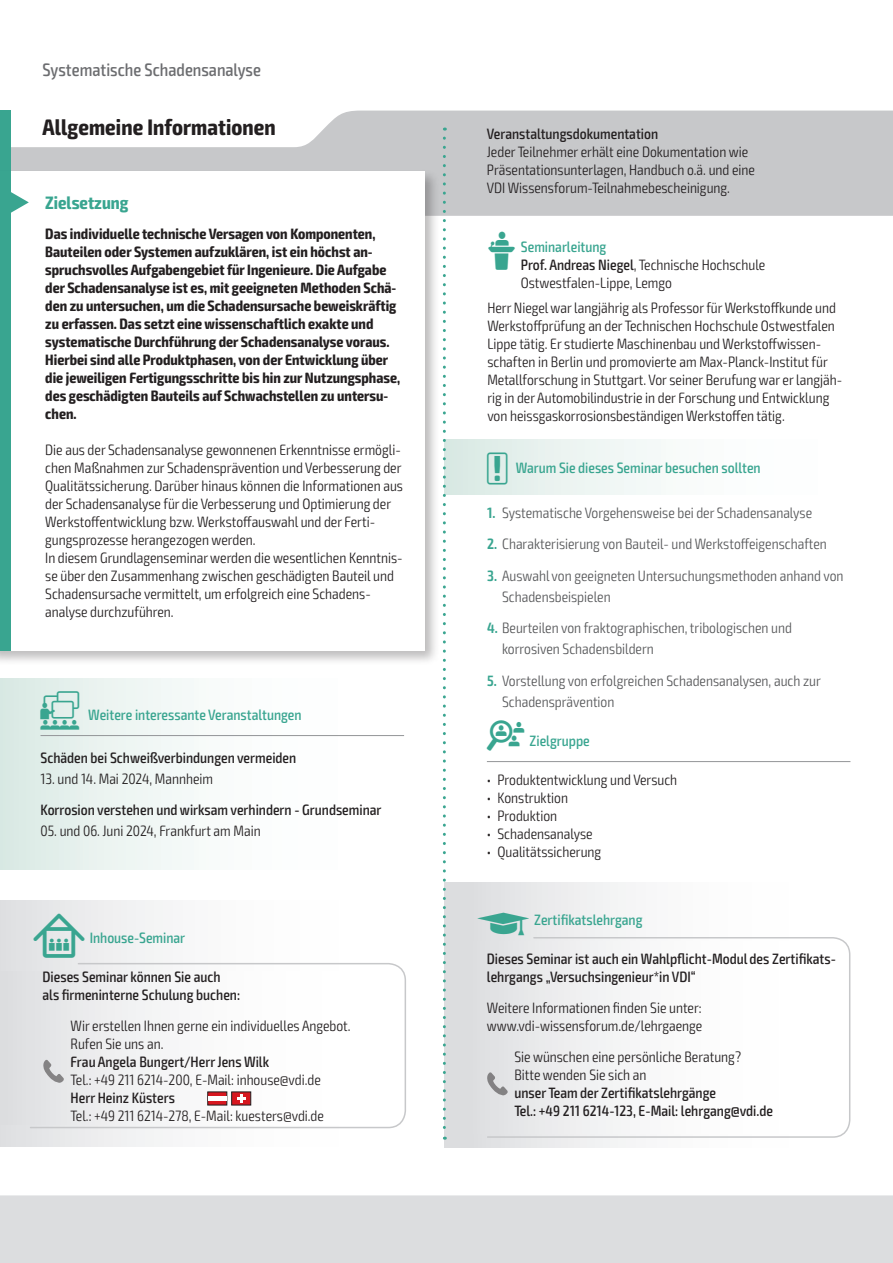
<style>
.page{position:relative;width:893px;height:1263px;background:#fff}
.page>*{position:absolute;margin:0;border:0;box-sizing:border-box;transform-origin:0 0}
.t1{font:700 condensed 22.5px "Exo 2";letter-spacing:.005em;color:#231f20}
.t2{font:500 condensed 18px "Exo 2";color:#6c6d70}
.t3{font:700 condensed 18px "Exo 2";color:#39a590}
.t4{font:300 condensed 15px/18px "Exo 2";color:#231f20}
.t5{font:700 condensed 15px/18px "Exo 2";color:#231f20}
.t6{font:500 condensed 15px/18px "Exo 2";color:#231f20}
.t7{font:300 condensed 15px/21px "Exo 2";color:#57585a}
.t8{font:500 condensed 15px "Exo 2";color:#39a590}
.s1{font-family:"VDI Iconset S4 A Regular";font-weight:400;font-stretch:normal;font-size:19.5px}
.s2{font-family:"VDI Iconset S4 A Regular";font-weight:400;font-stretch:normal;font-size:15.45px}
.s3{font-family:"VDI Iconset S4 A Regular";font-weight:400;font-stretch:normal;color:#39a590}
.s4{font-weight:500;color:#39a590}
.s5{font-weight:500}
.s6{font-family:"VDI Iconset S4 A Regular";font-weight:400;font-stretch:normal}
.s7{font-weight:600;color:#39a590}
</style>
<div class="page">
<div style="left:0;top:1195px;width:893px;height:68px;background:#dcdddf"></div>
<svg style="left:11px;top:111px;width:881px;height:105px;fill:#c7c8ca"></svg>
<hr style="left:892px;top:111px;width:1px;height:105px;background:#39a590">
<div style="left:0;top:111px;width:11px;height:63px;background:#39a590"></div>
<div style="left:0;top:678px;width:404px;height:192px;background:linear-gradient(to right,#dfede8,#fff)"></div>
<hr style="left:41px;top:735px;width:363px;height:1px;background:#939598">
<hr style="left:487px;top:761px;width:363px;height:1px;background:#939598">
<div style="left:445px;top:440px;width:406px;height:55px;background:linear-gradient(to right,#deece7,#fff)"></div>
<div style="left:0;top:168px;width:440px;height:498px;background:#231f20;opacity:.3"></div>
<div style="left:0;top:171px;width:424px;height:480px;background:#fff"></div>
<div style="left:0;top:171px;width:11px;height:480px;background:#39a590"></div>
<svg style="left:11px;top:192px;width:18px;height:21px"></svg>
<div style="left:0;top:900px;width:406px;height:247px;background:linear-gradient(to right,#e4e5e7,#fff)"></div>
<svg style="left:29px;top:962px;width:377px;height:167px"></svg>
<div style="left:0;top:972px;width:383px;height:152px;background:linear-gradient(to right,#e2e3e5,#fff)"></div>
<svg style="left:207px;top:1091px;width:44px;height:14px"></svg>
<hr style="left:208px;top:1096px;width:19px;height:4px;background:#fff">
<svg style="left:43px;top:1060px;width:21px;height:23px"></svg>
<div style="left:444px;top:882px;width:406px;height:265px;background:linear-gradient(to right,#dfe0e2,#fff)"></div>
<svg style="left:486px;top:936px;width:365px;height:202px"></svg>
<div style="left:444px;top:942px;width:394px;height:191px;background:linear-gradient(to right,#dfe0e2,#fff)"></div>
<svg style="left:487px;top:1072px;width:21px;height:24px"></svg>
<svg style="left:443px;top:138px;width:3px;height:1002px"></svg>
<p class="t2" style="left:43px;top:59px;width:220px">Systematische Schadensanalyse</p>
<h1 class="t1" style="left:43px;top:113px;width:235px">Allgemeine Informationen</h1>
<p class="t6" style="left:487px;top:125px;width:173px">Veranstaltungsdokumentation</p>
<p class="t4" style="left:487px;top:143px;width:270px">Jeder Teilnehmer erhält eine Dokumentation wie<br>Präsentationsunterlagen, Handbuch o.ä. und eine<br>VDI Wissensforum-Teilnahmebescheinigung.</p>
<p class="t3" style="left:45px;top:192px;width:85px">Zielsetzung</p>
<p class="t5" style="left:45px;top:225px;width:356px">Das individuelle technische Versagen von Komponenten, Bauteilen oder Systemen aufzuklären, ist ein höchst an&shy;spruchsvolles Aufgabengebiet für Ingenieure. Die Aufgabe der Schadensanalyse ist es, mit geeigneten Methoden Schä&shy;den zu untersuchen, um die Schadensursache beweiskräftig zu erfassen. Das setzt eine wissenschaftlich exakte und systematische Durchführung der Schadensanalyse voraus.<br>Hierbei sind alle Produktphasen, von der Entwicklung über die jeweiligen Fertigungsschritte bis hin zur Nutzungsphase, des geschädigten Bauteils auf Schwachstellen zu untersu&shy;chen.</p>
<p class="t4" style="left:45px;top:441px;width:359px">Die aus der Schadensanalyse gewonnenen Erkenntnisse ermögli&shy;chen Maßnahmen zur Schadensprävention und Verbesserung der Qualitätssicherung. Darüber hinaus können die Informationen aus der Schadensanalyse für die Verbesserung und Optimierung der Werkstoffentwicklung bzw. Werkstoffauswahl und der Ferti&shy;gungsprozesse herangezogen werden.<br>In diesem Grundlagenseminar werden die wesentlichen Kenntnis&shy;se über den Zusammenhang zwischen geschädigten Bauteil und Schadensursache vermittelt, um erfolgreich eine Schadens&shy;analyse durchzuführen.</p>
<p class="t8" style="left:41px;top:706px;width:263px"><span class="s1">W</span> Weitere interessante Veranstaltungen</p>
<p class="t6" style="left:41px;top:749px;width:257px">Schäden bei Schweißverbindungen vermeiden</p>
<p class="t4" style="left:41px;top:770px;width:174px">13. und 14. Mai 2024, Mannheim</p>
<p class="t6" style="left:41px;top:801px;width:342px">Korrosion verstehen und wirksam verhindern - Grundseminar</p>
<p class="t4" style="left:41px;top:822px;width:222px">05. und 06. Juni 2024, Frankfurt am Main</p>
<p class="t8" style="left:33px;top:929px;width:153px"><span class="s2">I</span> Inhouse-Seminar</p>
<p class="t6" style="left:43px;top:968px;width:199px">Dieses Seminar können Sie auch als firmeninterne Schulung buchen:</p>
<p class="t4" style="left:71px;top:1017px;width:282px">Wir erstellen Ihnen gerne ein individuelles Angebot.<br>Rufen Sie uns an.</p>
<p class="t6" style="left:71px;top:1053px;width:200px">Frau Angela Bungert/Herr Jens Wilk</p>
<p class="t4" style="left:71px;top:1071px;width:252px">Tel.: +49 211 6214-200, E-Mail: inhouse@vdi.de</p>
<p class="t6" style="left:71px;top:1089px;width:106px">Herr Heinz Küsters</p>
<p class="t4" style="left:71px;top:1107px;width:255px">Tel.: +49 211 6214-278, E-Mail: kuesters@vdi.de</p>
<p class="t4" style="left:521px;top:238px;width:246px;text-indent:-33px"><span class="s3">L</span> <span class="s4">Seminarleitung<br></span><span class="s5">Prof. Andreas Niegel</span>, Technische Hochschule<br>Ostwestfalen-Lippe, Lemgo</p>
<p class="t4" style="left:487px;top:299px;width:356px">Herr Niegel war langjährig als Professor für Werkstoffkunde und Werkstoffprüfung an der Technischen Hochschule Ostwestfalen Lippe tätig. Er studierte Maschinenbau und Werkstoffwissen&shy;schaften in Berlin und promovierte am Max-Planck-Institut für Metallforschung in Stuttgart. Vor seiner Berufung war er langjäh&shy;rig in der Automobilindustrie in der Forschung und Entwicklung von heissgaskorrosionsbeständigen Werkstoffen tätig.</p>
<p class="t8" style="left:487px;top:459px;width:275px"><span class="s6">!</span> Warum Sie dieses Seminar besuchen sollten</p>
<p class="t7" style="left:487px;top:502px;width:326px"><span class="s7">1.</span> Systematische Vorgehensweise bei der Schadensanalyse</p>
<p class="t7" style="left:487px;top:534px;width:341px"><span class="s7">2.</span> Charakterisierung von Bauteil- und Werkstoffeigenschaften</p>
<p class="t7" style="left:502px;top:565px;width:343px;text-indent:-15px"><span class="s7">3.</span> Auswahl von geeigneten Untersuchungsmethoden anhand von<br>Schadensbeispielen</p>
<p class="t7" style="left:502px;top:618px;width:291px;text-indent:-15px"><span class="s7">4.</span> Beurteilen von fraktographischen, tribologischen und korrosiven Schadensbildern</p>
<p class="t7" style="left:502px;top:670px;width:320px;text-indent:-15px"><span class="s7">5.</span> Vorstellung von erfolgreichen Schadensanalysen, auch zur<br>Schadensprävention</p>
<p class="t8" style="left:487px;top:732px;width:104px"><span class="s6">Z</span> Zielgruppe</p>
<p class="t4" style="left:487px;top:771px;width:192px">• Produktentwicklung und Versuch</p>
<p class="t4" style="left:487px;top:789px;width:83px">• Konstruktion</p>
<p class="t4" style="left:487px;top:807px;width:72px">• Produktion</p>
<p class="t4" style="left:487px;top:825px;width:107px">• Schadensanalyse</p>
<p class="t4" style="left:487px;top:843px;width:116px">• Qualitätssicherung</p>
<p class="t8" style="left:478px;top:911px;width:166px"><span class="s6">z</span> Zertifikatslehrgang</p>
<p class="t6" style="left:487px;top:950px;width:350px">Dieses Seminar ist auch ein Wahlpflicht-Modul des Zertifikats&shy;lehrgangs „Versuchsingenieur*in VDI“</p>
<p class="t4" style="left:487px;top:999px;width:217px">Weitere Informationen finden Sie unter: www.vdi-wissensforum.de/lehrgaenge</p>
<p class="t4" style="left:514px;top:1048px;width:228px">Sie wünschen eine persönliche Beratung?<br>Bitte wenden Sie sich an</p>
<p class="t6" style="left:514px;top:1084px;width:260px">unser Team der Zertifikatslehrgänge<br>Tel.: +49 211 6214-123, E-Mail: lehrgang@vdi.de</p>
</div>
